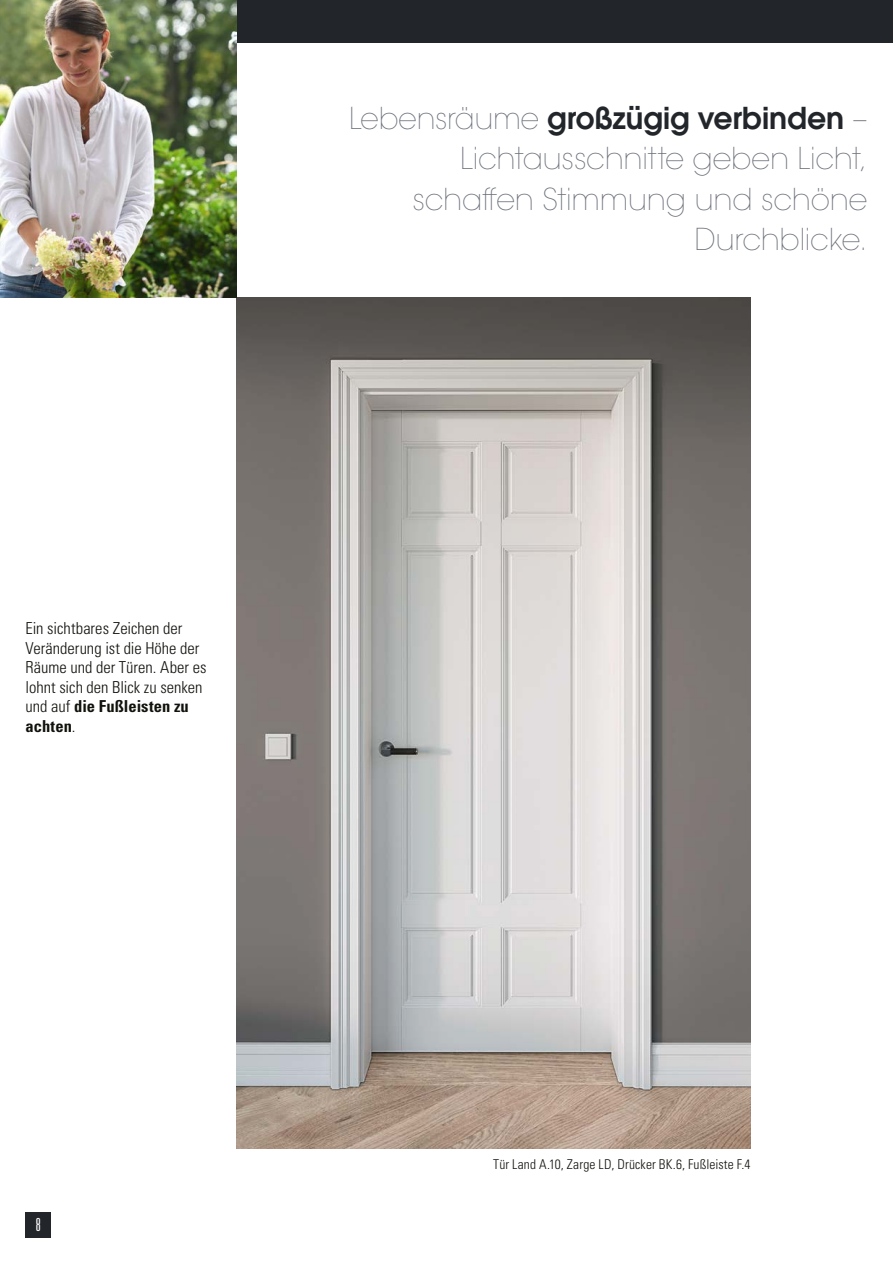
<style>
.page{position:relative;width:893px;height:1263px;background:#fff}
.page>*{position:absolute;margin:0;border:0;box-sizing:border-box;transform-origin:0 0}
.t1{font:200 30px/40.5px "ITC Avant Garde W1 G";letter-spacing:-.005em;color:#6c717a;text-align:right}
.t2{font:300 ultra-condensed 18px "Univers";color:#fff}
.t3{font:300 condensed 16.5px/19.5px "Univers LT Std";color:#12120d}
.t4{font:300 condensed 13.5px "Univers LT Std";letter-spacing:.01em;color:#12120d}
.s1{font-weight:600;color:#22262b}
.s2{font-weight:700}
</style>
<div class="page">
<div style="left:0;top:0;width:893px;height:43px;background:#22262b"></div>
<div style="left:26px;top:1212px;width:25px;height:26px;background:#22262b"></div>
<img style="left:236px;top:298px;width:514px;height:850px">
<img style="left:0;top:0;width:236px;height:298px">
<h1 class="t1" style="left:349px;top:97px;width:520px">Lebensräume <span class="s1">großzügig verbinden</span> –<br>Lichtausschnitte geben Licht, schaffen Stimmung und schöne<br>Durchblicke.</h1>
<p class="t3" style="left:26px;top:619px;width:183px">Ein sichtbares Zeichen der<br>Veränderung ist die Höhe der<br>Räume und der Türen. Aber es lohnt sich den Blick zu senken und auf <span class="s2">die Fußleisten zu achten</span>.</p>
<p class="t2" style="left:36px;top:1214px;width:6px">8</p>
<p class="t4" style="left:493px;top:1156px;width:259px">Tür Land A.10, Zarge LD, Drücker BK.6, Fußleiste F.4</p>
</div>
